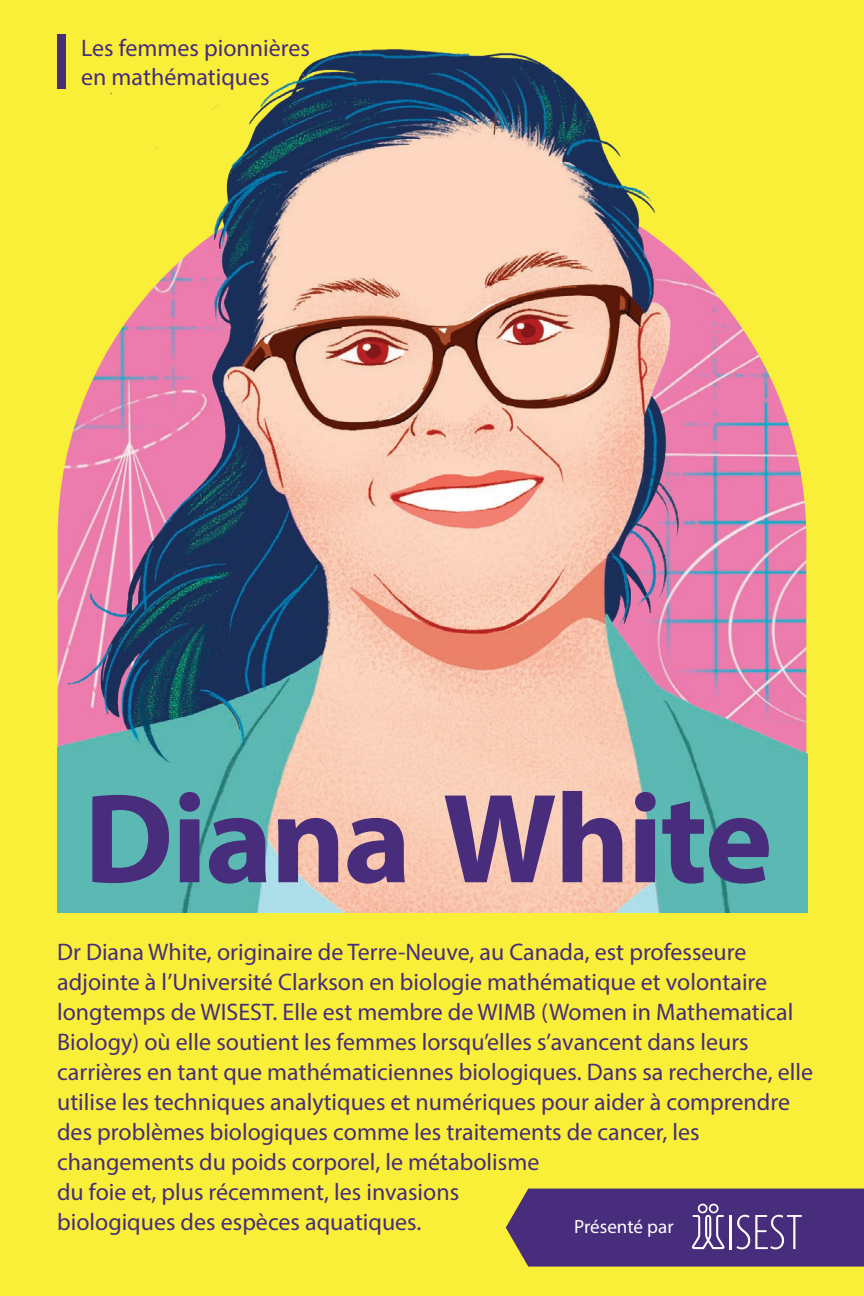
<style>
.page{position:relative;width:864px;height:1296px;background:#f9ef38}
.page>*{position:absolute;margin:0;border:0;box-sizing:border-box;transform-origin:0 0}
.t1{font:700 180px "Myriad Arabic";letter-spacing:-.015em;color:#472d7b}
.t2{font:24px/30px "Myriad Pro";color:#472d7b}
.t3{font:19.2px "Myriad Pro";color:#fff}
</style>
<div class="page">
<img style="left:58px;top:34px;width:750px;height:878px">
<div style="left:57px;top:35px;width:8px;height:54px;background:#472d7b"></div>
<svg style="left:506px;top:1189px;width:358px;height:78px;background:#533b7c"></svg>
<p class="t2" style="left:81px;top:33px;width:230px;line-height:28.8px">Les femmes pionnières en mathématiques</p>
<h1 class="t1" style="left:84px;top:715px;width:690px">Diana White</h1>
<p class="t2" style="left:57px;top:937px;width:758px">Dr Diana White, originaire de Terre-Neuve, au Canada, est professeure adjointe à l’Université Clarkson en biologie mathématique et volontaire longtemps de WISEST. Elle est membre de WIMB (Women in Mathematical Biology) où elle soutient les femmes lorsqu’elles s’avancent dans leurs carrières en tant que mathématiciennes biologiques. Dans sa recherche, elle utilise les techniques analytiques et numériques pour aider à comprendre des problèmes biologiques comme les traitements de cancer, les changements du poids corporel, le métabolisme<br>du foie et, plus récemment, les invasions<br>biologiques des espèces aquatiques.</p>
<p class="t3" style="left:574px;top:1214px;width:101px">Présenté par</p>
</div>
